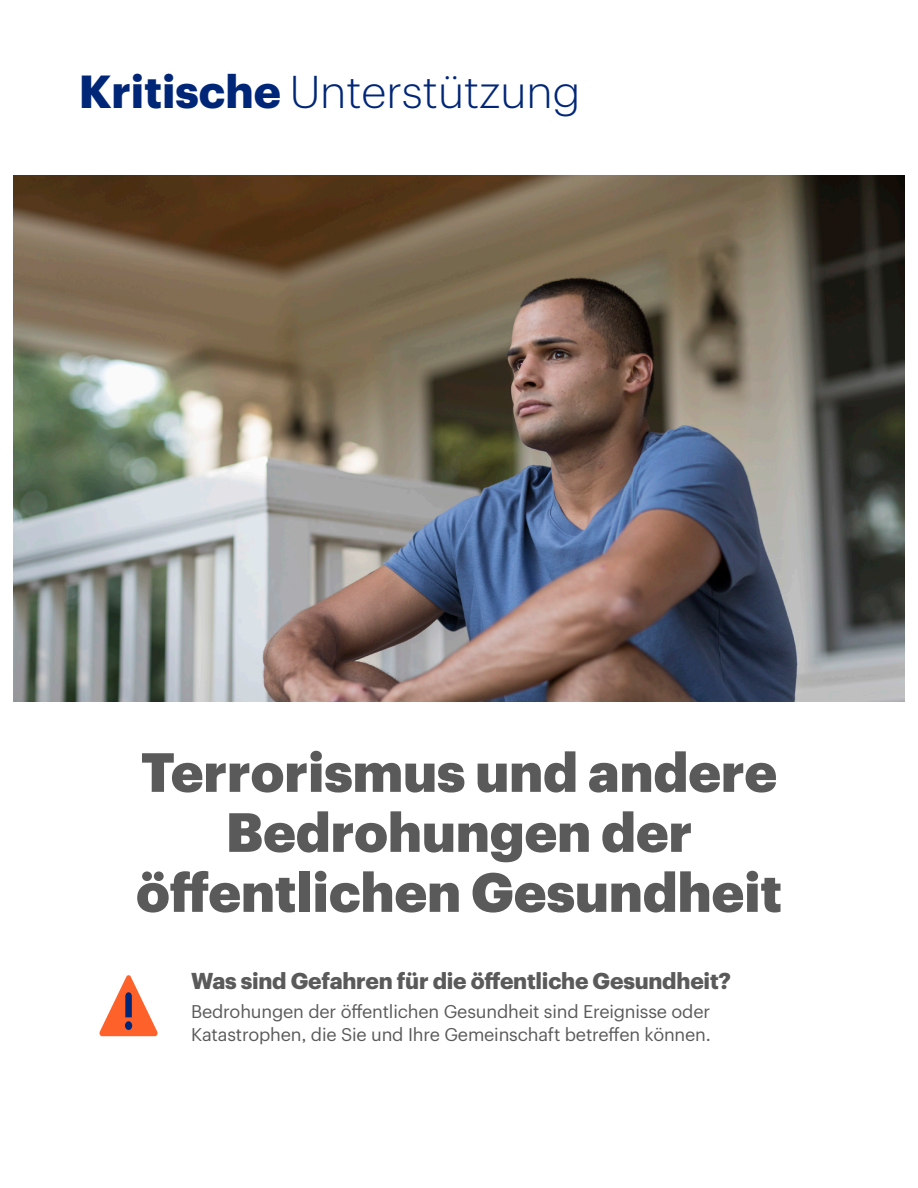
<style>
.page{position:relative;width:918px;height:1188px;background:#fff}
.page>*{position:absolute;margin:0;border:0;box-sizing:border-box;transform-origin:0 0}
.Headline{font:900 54px/60px "Graphik UHG";color:#5a5a5a;text-align:center}
.t1{font:300 45px "Graphik";color:#002677}
.Section_Subhead{font:700 22.5px "Graphik UHG";letter-spacing:-.01em;color:#5a5a5a}
.Body{font:18px/22.5px "Graphik UHG";letter-spacing:-.01em;color:#5a5a5a}
.s1{font-weight:700;font-size:45.3px}
</style>
<div class="page">
<img style="left:14px;top:176px;width:890px;height:526px">
<svg style="left:99px;top:975px;width:59px;height:61px"></svg>
<h2 class="t1" style="left:79px;top:59px;width:503px"><span class="s1">Kritische</span> Unterstützung</h2>
<p class="Headline" style="left:136px;top:737px;width:647px">Terrorismus und andere<br>Bedrohungen der öffentlichen Gesundheit</p>
<p class="Section_Subhead" style="left:191px;top:963px;width:541px">Was sind Gefahren für die öffentliche Gesundheit?</p>
<p class="Body" style="left:191px;top:999px;width:521px">Bedrohungen der öffentlichen Gesundheit sind Ereignisse oder<br>Katastrophen, die Sie und Ihre Gemeinschaft betreffen können.</p>
</div>
